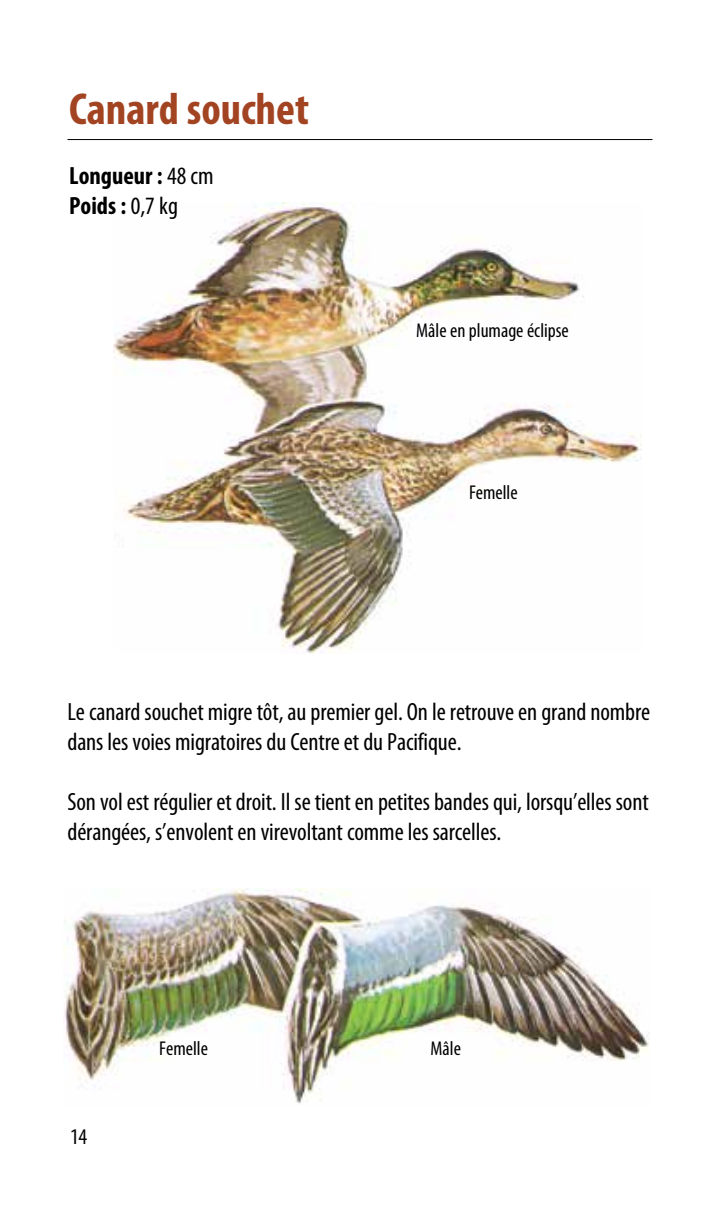
<style>
.page{position:relative;width:720px;height:1215px;background:#fff}
.page>*{position:absolute;margin:0;border:0;box-sizing:border-box;transform-origin:0 0}
.t1{font:700 condensed 45px "Myriad Pro";color:#a24322}
.t2{font:condensed 25px/30px "Myriad Pro";letter-spacing:-.005em;color:#000}
.t3{font:700 condensed 25px/30px "Myriad Pro";color:#000}
.t4{font:condensed 22.5px "Myriad Pro";color:#000}
.t5{font:condensed 20px "Myriad Pro";color:#000}
.s1{font-weight:400}
</style>
<div class="page">
<img style="left:113px;top:203px;width:529px;height:451px">
<img style="left:63px;top:888px;width:587px;height:216px">
<hr style="left:68px;top:139px;width:584px;height:1px;background:#000">
<h1 class="t1" style="left:69px;top:84px;width:241px">Canard souchet</h1>
<p class="t3" style="left:69px;top:161px;width:146px">Longueur : <span class="s1">48 cm<br></span>Poids : <span class="s1">0,7 kg</span></p>
<p class="t5" style="left:416px;top:320px;width:154px">Mâle en plumage éclipse</p>
<p class="t5" style="left:469px;top:481px;width:50px">Femelle</p>
<p class="t2" style="left:68px;top:697px;width:584px">Le canard souchet migre tôt, au premier gel. On le retrouve en grand nombre dans les voies migratoires du Centre et du Pacifique.</p>
<p class="t2" style="left:68px;top:787px;width:583px">Son vol est régulier et droit. Il se tient en petites bandes qui, lorsqu’elles sont dérangées, s’envolent en virevoltant comme les sarcelles.</p>
<p class="t4" style="left:70px;top:1125px;width:19px">14</p>
<p class="t5" style="left:159px;top:1037px;width:50px">Femelle</p>
<p class="t5" style="left:431px;top:1037px;width:32px">Mâle</p>
</div>
